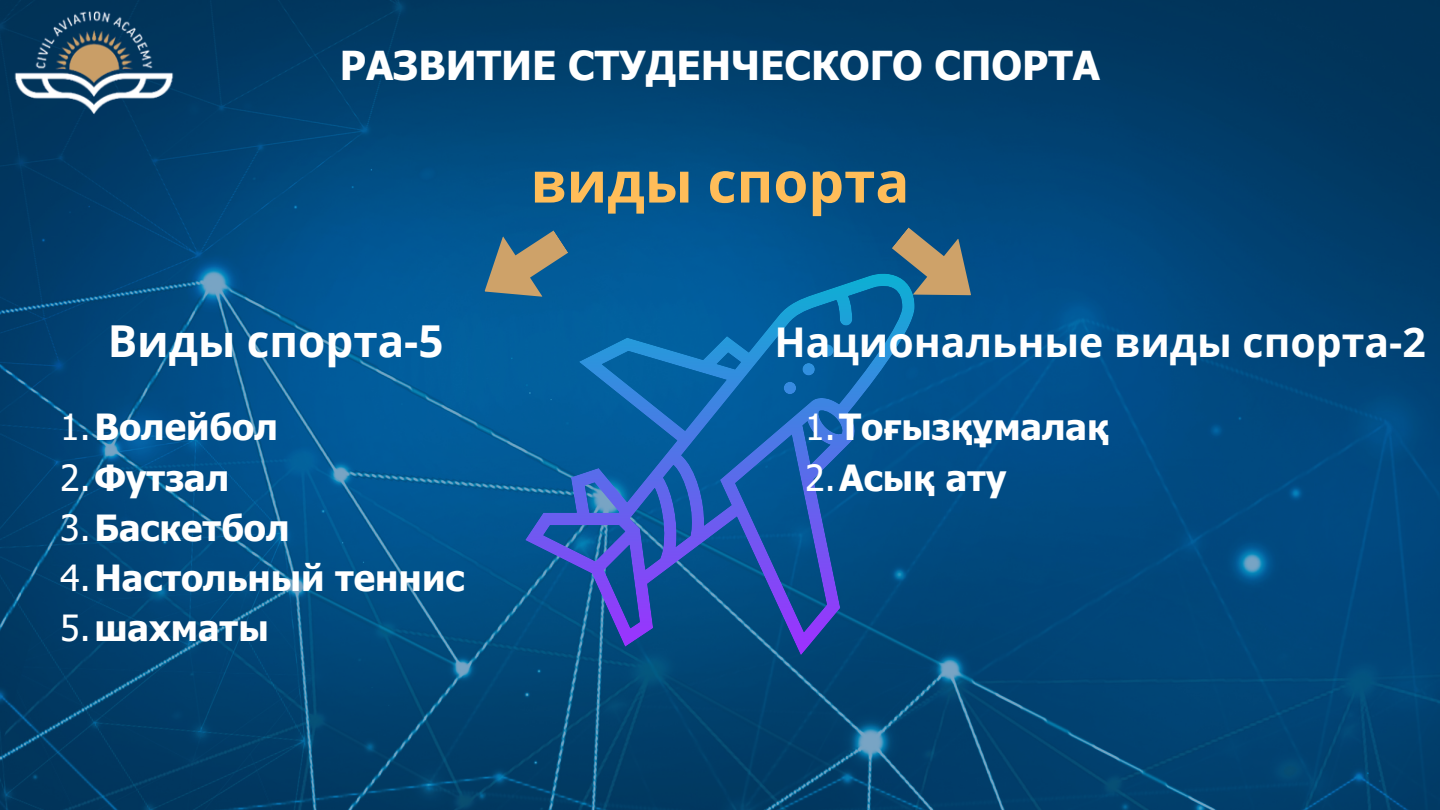
<style>
.page{position:relative;width:1440px;height:810px;background:#fff}
.page>*{position:absolute;margin:0;border:0;box-sizing:border-box;transform-origin:0 0}
.t1{font:700 56.5px "Open Sans";color:#ffbd59}
.t2{font:700 44px "Open Sans";color:#fff}
.t3{font:700 41px "Open Sans";color:#fff}
.t4{font:700 39.8px "Tahoma";color:#fff}
.t5{font:700 36px "Tahoma";color:#fff}
.s1{font-weight:400}
</style>
<div class="page">
<img style="left:0;top:0;width:1440px;height:810px">
<svg style="left:525px;top:274px;width:390px;height:381px"></svg>
<img style="left:8px;top:9px;width:172px;height:110px">
<svg style="left:485px;top:230px;width:83px;height:67px"></svg>
<svg style="left:892px;top:227px;width:79px;height:68px"></svg>
<p class="t4" style="left:340px;top:40px;width:762px">РАЗВИТИЕ СТУДЕНЧЕСКОГО СПОРТА</p>
<h2 class="t1" style="left:531px;top:142px;width:380px">виды спорта</h2>
<h3 class="t2" style="left:108px;top:310px;width:337px">Виды спорта-5</h3>
<p class="t3" style="left:775px;top:313px;width:653px">Национальные виды спорта-2</p>
<p class="t5" style="left:60px;top:404px;width:219px"><span class="s1">1.</span>Волейбол</p>
<p class="t5" style="left:60px;top:455px;width:171px"><span class="s1">2.</span>Футзал</p>
<p class="t5" style="left:60px;top:505px;width:231px"><span class="s1">3.</span>Баскетбол</p>
<p class="t5" style="left:60px;top:555px;width:406px"><span class="s1">4.</span>Настольный теннис</p>
<h1 class="t5" style="left:60px;top:605px;width:210px"><span class="s1">5.</span>шахматы</h1>
<p class="t5" style="left:805px;top:404px;width:306px"><span class="s1">1.</span>Тоғызқұмалақ</p>
<h3 class="t5" style="left:805px;top:455px;width:203px"><span class="s1">2.</span>Асық ату</h3>
</div>
